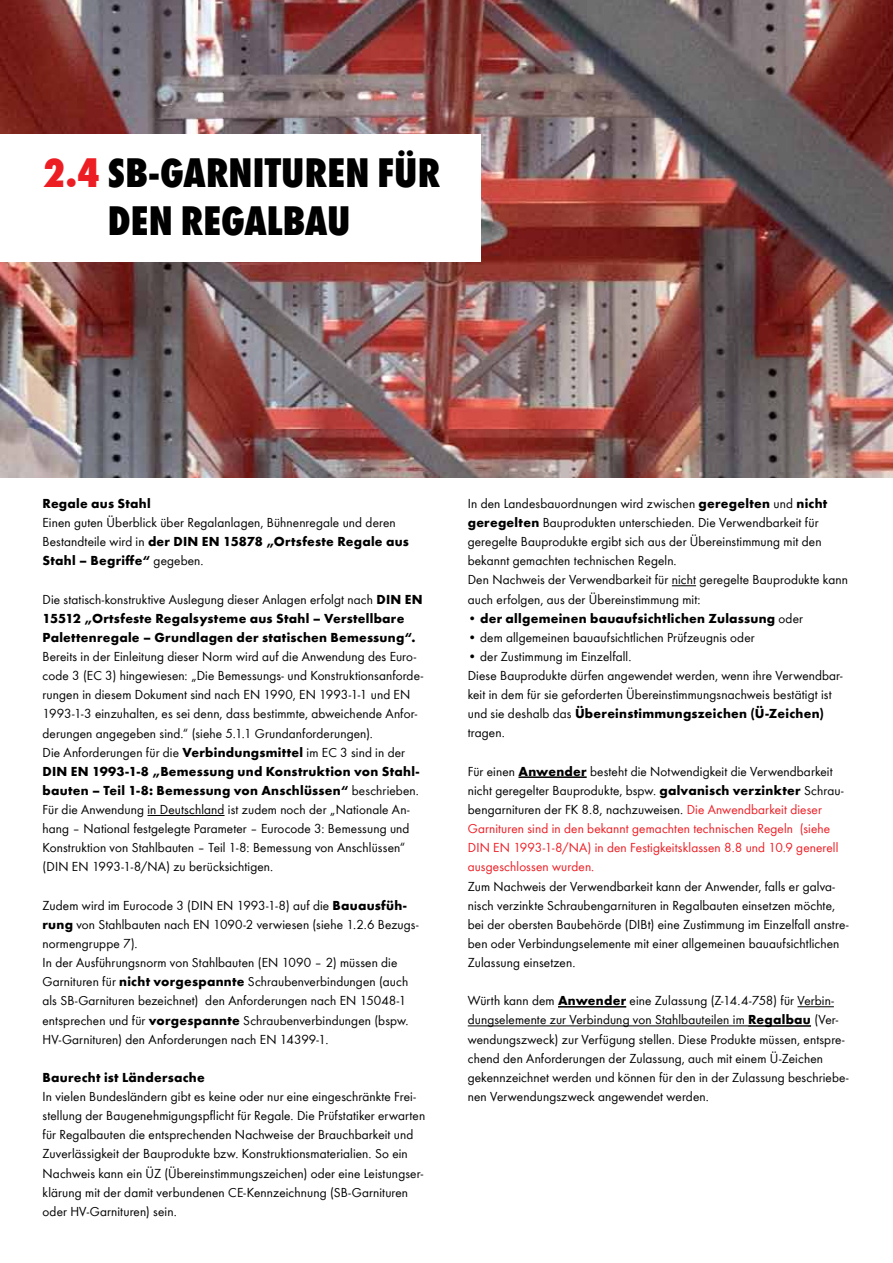
<style>
.page{position:relative;width:893px;height:1263px;background:#fff}
.page>*{position:absolute;margin:0;border:0;box-sizing:border-box;transform-origin:0 0}
.t1{font:800 condensed 42.75px/48px "Wuerth";color:#000;text-align:center}
.t2{font:13.5px/19.2px "Wuerth";letter-spacing:.01em;color:#000}
.t3{font:13.5px/19.2px "Wuerth";letter-spacing:.01em;color:#ed1d24}
.t4{font:700 13.5px/19.2px "Wuerth";letter-spacing:.02em;color:#000}
.s1{color:#ed1d24}
.s2{font-weight:700}
.s3{font-weight:400}
.s4{color:#000}
.s5{font-weight:700;color:#000}
</style>
<div class="page">
<img style="left:0;top:0;width:893px;height:478px">
<div style="left:0;top:134px;width:480px;height:127px;background:#fff"></div>
<hr style="left:147px;top:815px;width:78px;height:1px;background:#000">
<svg style="left:672px;top:585px;width:24px;height:1px"></svg>
<hr style="left:518px;top:776px;width:69px;height:2px;background:#000">
<hr style="left:558px;top:1006px;width:68px;height:1px;background:#000">
<hr style="left:797px;top:1006px;width:37px;height:1px;background:#000">
<hr style="left:468px;top:1025px;width:280px;height:1px;background:#000">
<hr style="left:748px;top:1025px;width:63px;height:2px;background:#000">
<h1 class="t1" style="left:43px;top:146px;width:400px"><span class="s1">2.4</span> SB-GARNITUREN FÜR<br>DEN REGALBAU</h1>
<p class="t4" style="left:43px;top:493px;width:110px">Regale aus Stahl</p>
<p class="t2" style="left:43px;top:512px;width:368px">Einen guten Überblick über Regalanlagen, Bühnenregale und deren<br>Bestandteile wird in <span class="s2">der DIN EN 15878 „Ortsfeste Regale aus<br>Stahl – -Begriffe“</span> gegeben.</p>
<p class="t4" style="left:43px;top:588px;width:382px"><span class="s3">Die statisch-konstruktive Auslegung dieser Anlagen erfolgt nach</span> DIN EN<br>15512 „Ortsfeste Regalsysteme aus Stahl – Verstellbare<br>Palettenregale – Grundlagen der statischen Bemessung“.</p>
<p class="t2" style="left:43px;top:646px;width:382px">Bereits in der Einleitung dieser Norm wird auf die Anwendung des Euro&shy;code 3 (EC 3) hingewiesen: „Die Bemessungs- und Konstruktionsanforde&shy;rungen in diesem Dokument sind nach EN 1990, EN 1993-1-1 und EN 1993-1-3 einzuhalten, es sei denn, dass bestimmte, abweichende Anfor&shy;derungen angegeben sind.“ (siehe 5.1.1 Grundanforderungen).<br>Die Anforderungen für die <span class="s2">Verbindungsmittel</span> im EC 3 sind in der <span class="s2">DIN EN 1993-1-8 „Bemessung und Konstruktion von Stahl&shy;bauten – Teil 1-8: Bemessung von Anschlüssen“</span> beschrieben.<br>Für die Anwendung in Deutschland ist zudem noch der „Nationale An&shy;hang – National festgelegte Parameter – Eurocode 3: Bemessung und Konstruktion von Stahlbauten – Teil 1-8: Bemessung von Anschlüssen“ (DIN EN 1993-1-8/NA) zu berücksichtigen.</p>
<p class="t2" style="left:43px;top:895px;width:378px">Zudem wird im Eurocode 3 (DIN EN 1993-1-8) auf die <span class="s2">Bauausfüh&shy;rung</span> von Stahlbauten nach EN 1090-2 verwiesen (siehe 1.2.6 Bezugs&shy;normengruppe 7).<br>In der Ausführungsnorm von Stahlbauten (EN 1090 – 2) müssen die Garnituren für <span class="s2">nicht vorgespannte</span> Schraubenverbindungen (auch als SB-Garnituren bezeichnet) den Anforderungen nach EN 15048-1 entsprechen und für <span class="s2">vorgespannte</span> Schraubenverbindungen (bspw.<br>HV-Garnituren) den Anforderungen nach EN 14399-1.</p>
<p class="t4" style="left:43px;top:1067px;width:164px">Baurecht ist Ländersache</p>
<p class="t2" style="left:43px;top:1086px;width:384px">In vielen Bundesländern gibt es keine oder nur eine eingeschränkte Frei&shy;stellung der Baugenehmigungspflicht für Regale. Die Prüfstatiker erwarten für Regalbauten die entsprechenden Nachweise der Brauchbarkeit und Zuverlässigkeit der Bauprodukte bzw. Konstruktionsmaterialien. So ein Nachweis kann ein ÜZ (Übereinstimmungszeichen) oder eine Leistungser&shy;klärung mit der damit verbundenen CE-Kennzeichnung (SB-Garnituren oder HV-Garnituren) sein.</p>
<p class="t2" style="left:468px;top:493px;width:382px">In den Landesbauordnungen wird zwischen <span class="s2">geregelten</span> und <span class="s2">nicht geregelten</span> Bauprodukten unterschieden. Die Verwendbarkeit für geregelte Bauprodukte ergibt sich aus der Übereinstimmung mit den bekannt gemachten technischen Regeln.<br>Den Nachweis der Verwendbarkeit für nicht geregelte Bauprodukte kann auch erfolgen, aus der Übereinstimmung mit:</p>
<p class="t4" style="left:468px;top:607px;width:337px"><span class="s3">•</span> der allgemeinen bauaufsichtlichen Zulassung <span class="s3">oder</span></p>
<p class="t2" style="left:468px;top:627px;width:288px">• dem allgemeinen bauaufsichtlichen Prüfzeugnis oder</p>
<p class="t2" style="left:468px;top:646px;width:376px">• der Zustimmung im Einzelfall.<br>Diese Bauprodukte dürfen angewendet werden, wenn ihre Verwendbar&shy;keit in dem für sie geforderten Übereinstimmungsnachweis bestätigt ist und sie deshalb das <span class="s2">Übereinstimmungszeichen (Ü-Zeichen) </span>tragen.</p>
<p class="t3" style="left:468px;top:761px;width:377px"><span class="s4">Für einen</span> <span class="s5">Anwender</span> <span class="s4">besteht die Notwendigkeit die Verwendbarkeit nicht geregelter Bauprodukte, bspw.</span> <span class="s5">galvanisch verzinkter</span> <span class="s4">Schrau&shy;bengarnituren der FK 8.8, nachzuweisen.</span> Die Anwendbarkeit dieser Garnituren sind in den bekannt gemachten technischen Regeln (siehe DIN EN 1993-1-8/NA) in den Festigkeitsklassen 8.8 und 10.9 generell ausgeschlossen wurden.</p>
<p class="t2" style="left:468px;top:876px;width:382px">Zum Nachweis der Verwendbarkeit kann der Anwender, falls er galva&shy;nisch verzinkte Schraubengarnituren in Regalbauten einsetzen möchte, bei der obersten Baubehörde (DIBt) eine Zustimmung im Einzelfall anstre&shy;ben oder Verbindungselemente mit einer allgemeinen bauaufsichtlichen Zulassung einsetzen.</p>
<p class="t2" style="left:468px;top:990px;width:382px">Würth kann dem <span class="s2">Anwender</span> eine Zulassung (Z-14.4-758) für Verbin&shy;dungselemente zur Verbindung von Stahlbauteilen im <span class="s2">Regalbau</span> (Ver&shy;wendungszweck) zur Verfügung stellen. Diese Produkte müssen, entspre&shy;chend den Anforderungen der Zulassung, auch mit einem Ü-Zeichen gekennzeichnet werden und können für den in der Zulassung beschriebe&shy;nen Verwendungszweck angewendet werden.</p>
</div>
